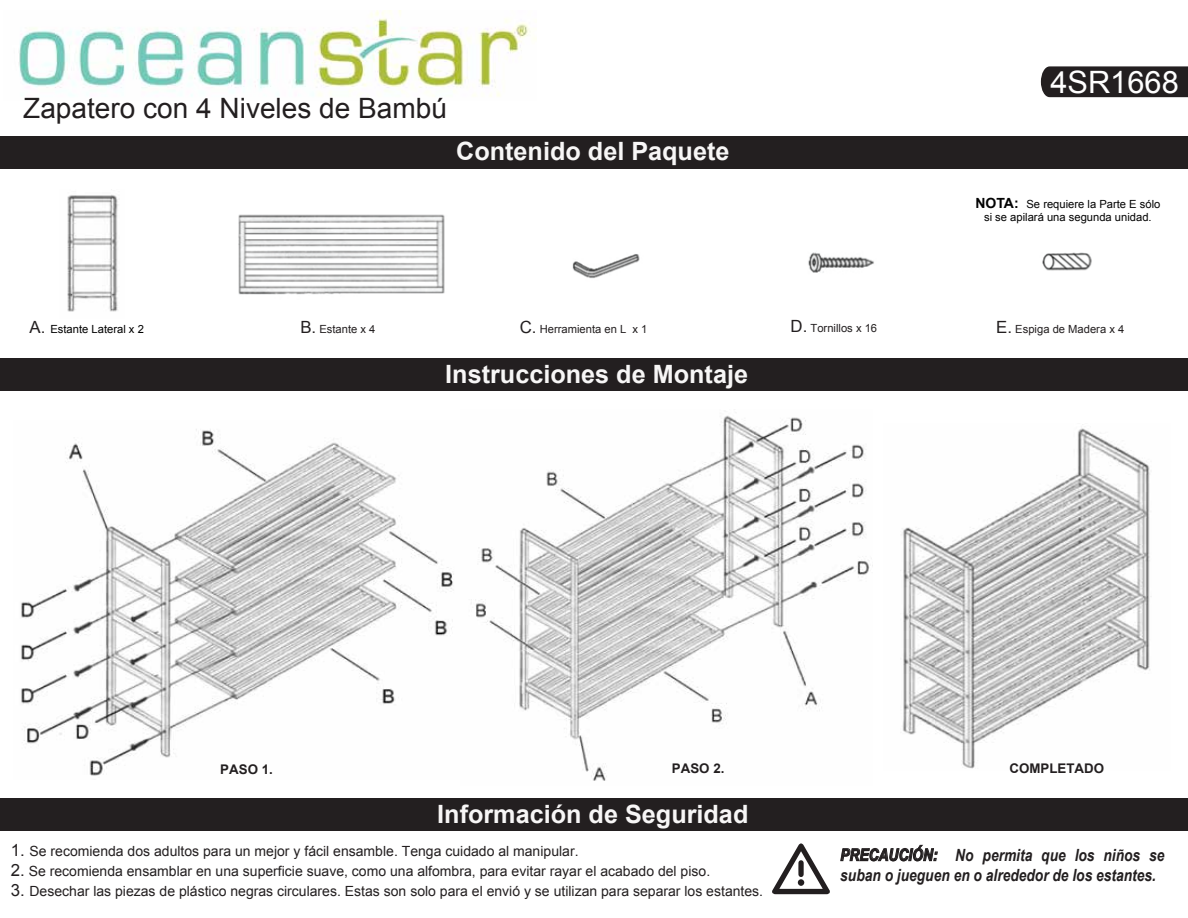
<style>
.page{position:relative;width:1188px;height:918px;background:#fff}
.page>*{position:absolute;margin:0;border:0;box-sizing:border-box;transform-origin:0 0}
.t1{font:30.9px "Arial";color:#fff}
.t2{font:28.05px "Arial";color:#231f20}
.t3{font:700 25.2px "Arial";color:#f7f6f6}
.t4{font:italic 700 16.8px/20.2px "Arial Narrow";color:#231f20}
.t5{font:13.95px "Arial";color:#231f20}
.t6{font:700 13.35px "Arial";color:#231f20}
.t7{font:11.25px "Arial";color:#231f20}
.t8{font:11.25px/13.5px "Arial";color:#030303;text-align:center}
.t9{font:11.25px "Arial";color:#000100}
.s1{font-weight:700;font-size:13.95px}
.s2{font-size:16.8px;color:#231f20}
.s3{font-size:16.8px}
</style>
<div class="page">
<img style="left:902px;top:424px;width:250px;height:345px">
<img style="left:475px;top:415px;width:395px;height:366px">
<img style="left:21px;top:429px;width:433px;height:347px">
<img style="left:67px;top:195px;width:51px;height:117px">
<img style="left:19px;top:10px;width:517px;height:87px">
<div style="left:0;top:136px;width:1188px;height:32px;background:#231f20"></div>
<div style="left:0;top:359px;width:1188px;height:32px;background:#231f20"></div>
<div style="left:0;top:799px;width:1188px;height:32px;background:#231f20"></div>
<svg style="left:840px;top:845px;width:97px;height:16px"></svg>
<svg style="left:772px;top:843px;width:58px;height:51px"></svg>
<div style="left:798px;top:879px;width:6px;height:7px;background:#231f20;border-radius:50%"></div>
<div style="left:1041px;top:66px;width:147px;height:31px;background:#231f20"></div>
<img style="left:238px;top:214px;width:207px;height:81px">
<img style="left:572px;top:254px;width:68px;height:25px">
<img style="left:808px;top:252px;width:66px;height:21px">
<img style="left:1042px;top:252px;width:50px;height:19px">
<h2 class="t2" style="left:23px;top:89px;width:425px">Zapatero con 4 Niveles de Bambú</h2>
<h3 class="t3" style="left:456px;top:135px;width:275px">Contenido del Paquete</h3>
<h1 class="t1" style="left:1050px;top:62px;width:130px">4SR1668</h1>
<p class="t8" style="left:975px;top:197px;width:187px"><span class="s1">NOTA:</span> Se requiere la Parte E sólo si se apilará una segunda unidad.</p>
<p class="t9" style="left:30px;top:321px;width:116px"><span class="s2">A.</span> Estante Lateral x 2</p>
<p class="t7" style="left:300px;top:321px;width:77px"><span class="s3">B.</span> Estante x 4</p>
<p class="t7" style="left:520px;top:321px;width:129px"><span class="s3">C.</span> Herramienta en L x 1</p>
<p class="t7" style="left:791px;top:321px;width:88px"><span class="s3">D.</span> Tornillos x 16</p>
<p class="t7" style="left:996px;top:321px;width:130px"><span class="s3">E.</span> Espiga de Madera x 4</p>
<p class="t6" style="left:220px;top:760px;width:54px">PASO 1.</p>
<h3 class="t3" style="left:445px;top:357px;width:304px">Instrucciones de Montaje</h3>
<p class="t6" style="left:672px;top:760px;width:54px">PASO 2.</p>
<p class="t6" style="left:1009px;top:759px;width:96px">COMPLETADO</p>
<h3 class="t3" style="left:437px;top:797px;width:313px">Información de Seguridad</h3>
<p class="t5" style="left:11px;top:842px;width:569px"><span class="s3">1.</span> Se recomienda dos adultos para un mejor y fácil ensamble. Tenga cuidado al manipular.</p>
<p class="t5" style="left:11px;top:862px;width:701px"><span class="s3">2.</span> Se recomienda ensamblar en una superficie suave, como una alfombra, para evitar rayar el acabado del piso.</p>
<p class="t5" style="left:11px;top:882px;width:754px"><span class="s3">3.</span> Desechar las piezas de plástico negras circulares. Estas son solo para el envió y se utilizan para separar los estantes.</p>
<p class="t4" style="left:840px;top:844px;width:326px">PRECAUCIÓN: No permita que los niños se suban o jueguen en o alrededor de los estantes.</p>
</div>
